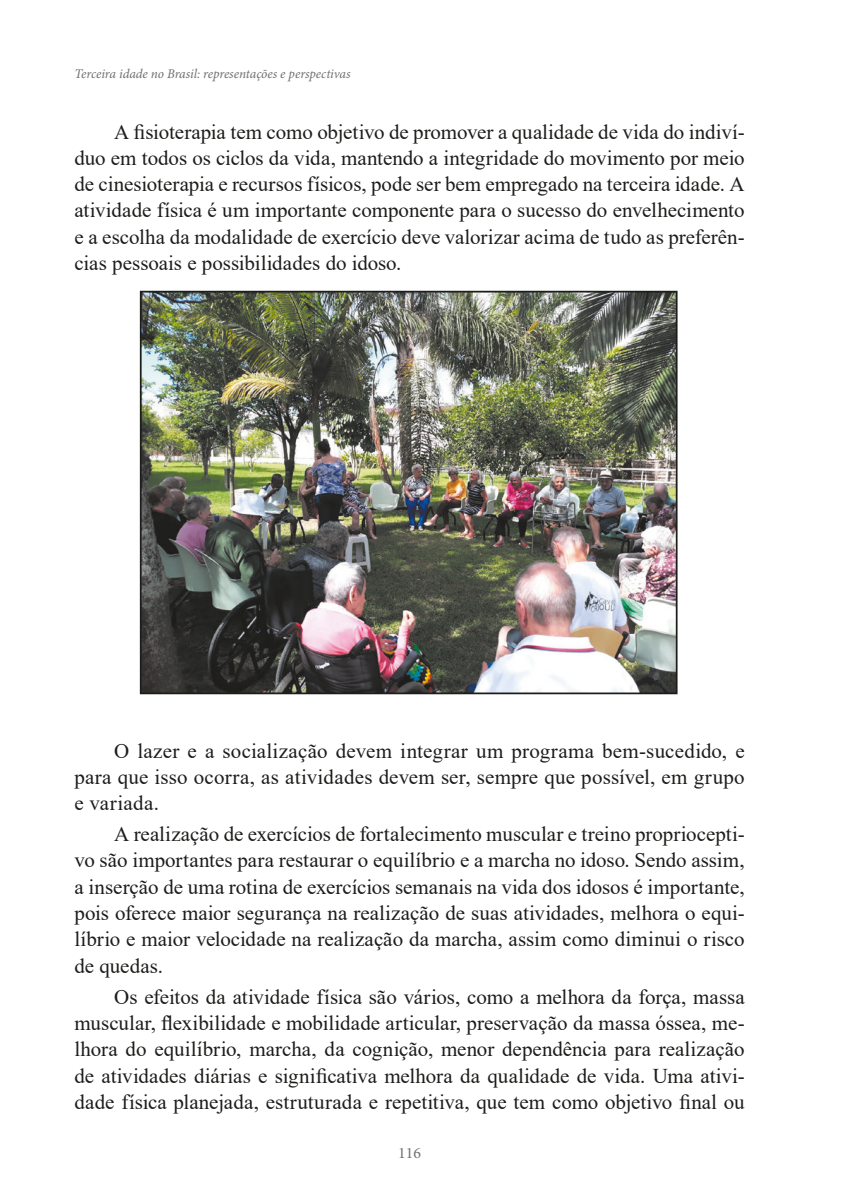
<style>
.page{position:relative;width:844px;height:1191px;background:#fff}
.page>*{position:absolute;margin:0;border:0;box-sizing:border-box;transform-origin:0 0}
.t1{font:21px/26.2px "Times New Roman";color:#1d1d1b;text-align:justify}
.t2{font:15.75px "Minion Pro";color:#70706f}
.t3{font:italic 13.3px "Minion Pro";letter-spacing:-.005em;color:#70706f}
</style>
<div class="page">
<img style="left:143px;top:294px;width:531px;height:397px">
<div style="left:140px;top:291px;width:537px;height:403px;border:2px solid #1d1d1b"></div>
<p class="t3" style="left:74px;top:65px;width:277px">Terceira idade no Brasil: representações e perspectivas</p>
<p class="t1" style="left:74px;top:118px;width:671px;text-indent:40px">A fisioterapia tem como objetivo de promover a qualidade de vida do indiví&shy;duo em todos os ciclos da vida, mantendo a integridade do movimento por meio de cinesioterapia e recursos físicos, pode ser bem empregado na terceira idade. A atividade física é um importante componente para o sucesso do envelhecimento e a escolha da modalidade de exercício deve valorizar acima de tudo as preferên&shy;cias pessoais e possibilidades do idoso.</p>
<p class="t1" style="left:74px;top:736px;width:671px;text-indent:40px">O lazer e a socialização devem integrar um programa bem-sucedido, e para que isso ocorra, as atividades devem ser, sempre que possível, em grupo e variada.</p>
<p class="t1" style="left:74px;top:820px;width:671px;text-indent:40px">A realização de exercícios de fortalecimento muscular e treino propriocepti&shy;vo são importantes para restaurar o equilíbrio e a marcha no idoso. Sendo assim, a inserção de uma rotina de exercícios semanais na vida dos idosos é importante, pois oferece maior segurança na realização de suas atividades, melhora o equi&shy;líbrio e maior velocidade na realização da marcha, assim como diminui o risco de quedas.</p>
<p class="t1" style="left:74px;top:983px;width:671px;text-indent:40px">Os efeitos da atividade física são vários, como a melhora da força, massa muscular, flexibilidade e mobilidade articular, preservação da massa óssea, me&shy;lhora do equilíbrio, marcha, da cognição, menor dependência para realização de atividades diárias e significativa melhora da qualidade de vida. Uma ativi&shy;dade física planejada, estruturada e repetitiva, que tem como objetivo final ou</p>
<p class="t2" style="left:398px;top:1142px;width:24px">116</p>
</div>
